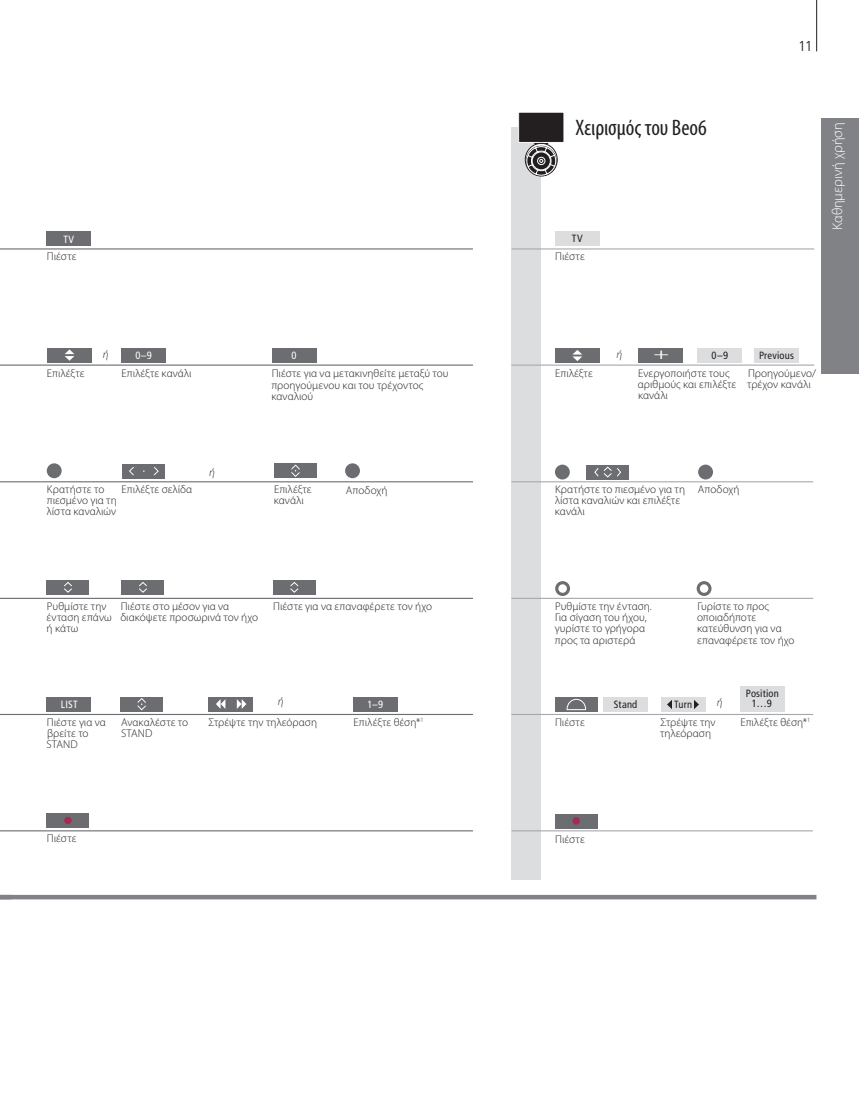
<style>
.page{position:relative;width:859px;height:1110px;background:#fff}
.page>*{position:absolute;margin:0;border:0;box-sizing:border-box;transform-origin:0 0}
.t1{font:condensed 22.5px "Myriad Pro";letter-spacing:-.005em;color:#231f20}
.t2{font:condensed 15.75px "Myriad Pro";color:#fff;scale:1.67 1}
.t3{font:300 14.25px "Myriad Pro";color:#fff}
.t4{font:300 14.25px "Frutiger LT Com";color:#231f20}
.t5{font:300 11.25px/11.2px "Myriad Pro";letter-spacing:.005em;color:#231f20}
.t6{font:italic 300 11.25px "Myriad Pro";color:#231f20}
.t7{font:condensed 10.5px "Frutiger LT Com";letter-spacing:.02em;color:#231f20}
.t8{font:condensed 10.5px "Frutiger LT Com";letter-spacing:.025em;color:#fff}
</style>
<div class="page">
<hr style="left:0;top:895px;width:816px;height:4px;background:#808285">
<div style="left:511px;top:128px;width:30px;height:752px;background:#dcdddf"></div>
<div style="left:519px;top:112px;width:45px;height:30px;background:#231f20"></div>
<div style="left:518px;top:112px;width:46px;height:31px;border:1px solid #fff"></div>
<div style="left:525px;top:143px;width:32px;height:33px;border:1px solid #231f20;border-radius:50%"></div>
<div style="left:526px;top:146px;width:30px;height:30px;border:1px solid #231f20;border-radius:50%"></div>
<svg style="left:526px;top:141px;width:30px;height:34px"></svg>
<div style="left:821px;top:119px;width:38px;height:255px;background:#808285"></div>
<hr style="left:0;top:248px;width:473px;height:1px;background:#6c6d70">
<hr style="left:0;top:364px;width:473px;height:2px;background:#6c6d70">
<hr style="left:0;top:481px;width:473px;height:1px;background:#6c6d70">
<hr style="left:0;top:598px;width:473px;height:1px;background:#6c6d70">
<hr style="left:0;top:714px;width:473px;height:1px;background:#6c6d70">
<hr style="left:0;top:830px;width:473px;height:1px;background:#6c6d70">
<svg style="left:555px;top:581px;width:15px;height:15px"></svg>
<div style="left:47px;top:813px;width:42px;height:15px;background:#6c6d70"></div>
<div style="left:64px;top:817px;width:8px;height:7px;background:#a52a56;border-radius:50%"></div>
<div style="left:555px;top:814px;width:42px;height:14px;background:#6c6d70"></div>
<div style="left:572px;top:817px;width:8px;height:7px;background:#a52a56;border-radius:50%"></div>
<div style="left:555px;top:231px;width:45px;height:15px;background:#dcdddf"></div>
<div style="left:47px;top:231px;width:44px;height:15px;background:#6c6d70"></div>
<div style="left:638px;top:348px;width:45px;height:15px;background:#6c6d70"></div>
<div style="left:697px;top:348px;width:45px;height:15px;background:#dcdddf"></div>
<div style="left:555px;top:348px;width:44px;height:15px;background:#6c6d70"></div>
<svg style="left:572px;top:350px;width:10px;height:11px"></svg>
<div style="left:47px;top:580px;width:42px;height:15px;background:#6c6d70"></div>
<svg style="left:64px;top:582px;width:8px;height:11px"></svg>
<div style="left:555px;top:697px;width:43px;height:15px;background:#6c6d70"></div>
<svg style="left:566px;top:698px;width:20px;height:12px"></svg>
<div style="left:603px;top:697px;width:45px;height:15px;background:#dcdddf"></div>
<div style="left:661px;top:697px;width:44px;height:15px;background:#dcdddf"></div>
<svg style="left:668px;top:700px;width:4px;height:8px"></svg>
<svg style="left:695px;top:701px;width:4px;height:7px"></svg>
<div style="left:740px;top:686px;width:45px;height:26px;background:#dcdddf"></div>
<div style="left:47px;top:697px;width:44px;height:14px;background:#6c6d70"></div>
<div style="left:121px;top:348px;width:45px;height:15px;background:#6c6d70"></div>
<div style="left:354px;top:697px;width:44px;height:14px;background:#6c6d70"></div>
<div style="left:754px;top:348px;width:45px;height:15px;background:#dcdddf"></div>
<div style="left:272px;top:348px;width:44px;height:15px;background:#6c6d70"></div>
<svg style="left:697px;top:581px;width:14px;height:15px"></svg>
<div style="left:586px;top:465px;width:43px;height:14px;background:#6c6d70"></div>
<svg style="left:594px;top:466px;width:27px;height:12px"></svg>
<div style="left:273px;top:580px;width:42px;height:15px;background:#6c6d70"></div>
<svg style="left:290px;top:582px;width:9px;height:11px"></svg>
<div style="left:122px;top:580px;width:42px;height:15px;background:#6c6d70"></div>
<svg style="left:139px;top:582px;width:8px;height:11px"></svg>
<hr style="left:511px;top:714px;width:302px;height:1px;background:#a8a9ad">
<hr style="left:511px;top:481px;width:302px;height:1px;background:#a8a9ad">
<hr style="left:512px;top:248px;width:302px;height:1px;background:#a8a9ad">
<hr style="left:512px;top:830px;width:301px;height:1px;background:#a8a9ad">
<hr style="left:511px;top:364px;width:303px;height:2px;background:#a8a9ad">
<hr style="left:511px;top:598px;width:302px;height:1px;background:#a8a9ad">
<div style="left:47px;top:348px;width:45px;height:15px;background:#6c6d70"></div>
<svg style="left:65px;top:349px;width:9px;height:12px"></svg>
<div style="left:47px;top:463px;width:15px;height:15px;background:#6c6d70;border-radius:50%"></div>
<div style="left:345px;top:463px;width:15px;height:15px;background:#6c6d70;border-radius:50%"></div>
<div style="left:120px;top:697px;width:43px;height:14px;background:#6c6d70"></div>
<svg style="left:138px;top:698px;width:8px;height:12px"></svg>
<div style="left:274px;top:463px;width:43px;height:15px;background:#6c6d70"></div>
<svg style="left:291px;top:464px;width:9px;height:13px"></svg>
<div style="left:123px;top:464px;width:42px;height:14px;background:#6c6d70"></div>
<svg style="left:153px;top:467px;width:6px;height:8px"></svg>
<svg style="left:129px;top:467px;width:5px;height:8px"></svg>
<div style="left:208px;top:697px;width:45px;height:14px;background:#6c6d70"></div>
<svg style="left:216px;top:699px;width:9px;height:10px"></svg>
<svg style="left:237px;top:699px;width:9px;height:10px"></svg>
<div style="left:555px;top:465px;width:15px;height:14px;background:#6c6d70;border-radius:50%"></div>
<div style="left:698px;top:465px;width:15px;height:14px;background:#6c6d70;border-radius:50%"></div>
<hr style="left:816px;top:0;width:1px;height:51px;background:#231f20">
<h1 class="t1" style="left:575px;top:114px;width:133px">Χειρισμός του Beo6</h1>
<p class="t8" style="left:63px;top:233px;width:12px">TV</p>
<p class="t7" style="left:572px;top:232px;width:12px">TV</p>
<p class="t5" style="left:47px;top:251px;width:31px">Πιέστε</p>
<p class="t5" style="left:555px;top:251px;width:31px">Πιέστε</p>
<p class="t4" style="left:798px;top:38px;width:16px">11</p>
<p class="t3" style="left:829px;top:230px;width:109px;rotate:-90deg">Καθημερινή χρήση</p>
<p class="t5" style="left:47px;top:368px;width:39px">Επιλέξτε</p>
<p class="t6" style="left:103px;top:347px;width:7px">ή</p>
<p class="t8" style="left:135px;top:349px;width:18px">0–9</p>
<p class="t6" style="left:616px;top:348px;width:7px">ή</p>
<h2 class="t2" style="left:653px;top:345px;width:11px">+</h2>
<p class="t7" style="left:712px;top:349px;width:18px">0–9</p>
<p class="t8" style="left:291px;top:349px;width:7px">0</p>
<p class="t7" style="left:759px;top:349px;width:36px">Previous</p>
<p class="t5" style="left:121px;top:368px;width:72px">Επιλέξτε κανάλι</p>
<p class="t5" style="left:271px;top:368px;width:179px">Πιέστε για να μετακινηθείτε μεταξύ του προηγούμενου και του τρέχοντος καναλιού</p>
<p class="t5" style="left:555px;top:367px;width:39px">Επιλέξτε</p>
<p class="t5" style="left:638px;top:367px;width:100px">Ενεργοποιήστε τους αριθμούς και επιλέξτε κανάλι</p>
<p class="t5" style="left:747px;top:367px;width:70px">Προηγούμενο/ τρέχον κανάλι</p>
<p class="t6" style="left:209px;top:465px;width:7px">ή</p>
<p class="t5" style="left:47px;top:483px;width:72px">Κρατήστε το πιεσμένο για τη λίστα καναλιών</p>
<p class="t5" style="left:122px;top:483px;width:72px">Επιλέξτε σελίδα</p>
<p class="t5" style="left:274px;top:483px;width:39px">Επιλέξτε κανάλι</p>
<p class="t5" style="left:346px;top:485px;width:43px">Αποδοχή</p>
<p class="t5" style="left:47px;top:600px;width:67px">Ρυθμίστε την ένταση επάνω ή κάτω</p>
<p class="t5" style="left:120px;top:600px;width:139px">Πιέστε στο μέσον για να διακόψετε προσωρινά τον ήχο</p>
<p class="t5" style="left:273px;top:600px;width:160px">Πιέστε για να επαναφέρετε τον ήχο</p>
<p class="t5" style="left:555px;top:483px;width:132px">Κρατήστε το πιεσμένο για τη λίστα καναλιών και επιλέξτε κανάλι</p>
<p class="t5" style="left:698px;top:483px;width:43px">Αποδοχή</p>
<p class="t5" style="left:555px;top:600px;width:99px">Ρυθμίστε την ένταση.<br>Για σίγαση του ήχου, γυρίστε το γρήγορα προς τα αριστερά</p>
<p class="t5" style="left:697px;top:600px;width:99px">Γυρίστε το προς οποιαδήποτε κατεύθυνση για να επαναφέρετε τον ήχο</p>
<p class="t7" style="left:746px;top:687px;width:34px">Position</p>
<p class="t6" style="left:278px;top:694px;width:7px">ή</p>
<p class="t6" style="left:717px;top:695px;width:7px">ή</p>
<p class="t8" style="left:61px;top:698px;width:18px">LIST</p>
<p class="t7" style="left:752px;top:697px;width:22px">1…9</p>
<p class="t7" style="left:614px;top:698px;width:25px">Stand</p>
<p class="t7" style="left:674px;top:698px;width:20px">Turn</p>
<p class="t8" style="left:368px;top:698px;width:17px">1–9</p>
<p class="t5" style="left:47px;top:716px;width:61px">Πιέστε για να βρείτε το<br>STAND</p>
<p class="t5" style="left:121px;top:716px;width:69px">Ανακαλέστε το<br>STAND</p>
<p class="t5" style="left:209px;top:716px;width:110px">Στρέψτε την τηλεόραση</p>
<p class="t5" style="left:354px;top:716px;width:71px">Επιλέξτε θέση*<sup>1</sup></p>
<p class="t5" style="left:555px;top:716px;width:31px">Πιέστε</p>
<p class="t5" style="left:660px;top:716px;width:57px">Στρέψτε την τηλεόραση</p>
<p class="t5" style="left:740px;top:716px;width:71px">Επιλέξτε θέση*<sup>1</sup></p>
<p class="t5" style="left:47px;top:833px;width:31px">Πιέστε</p>
<p class="t5" style="left:555px;top:833px;width:31px">Πιέστε</p>
</div>
